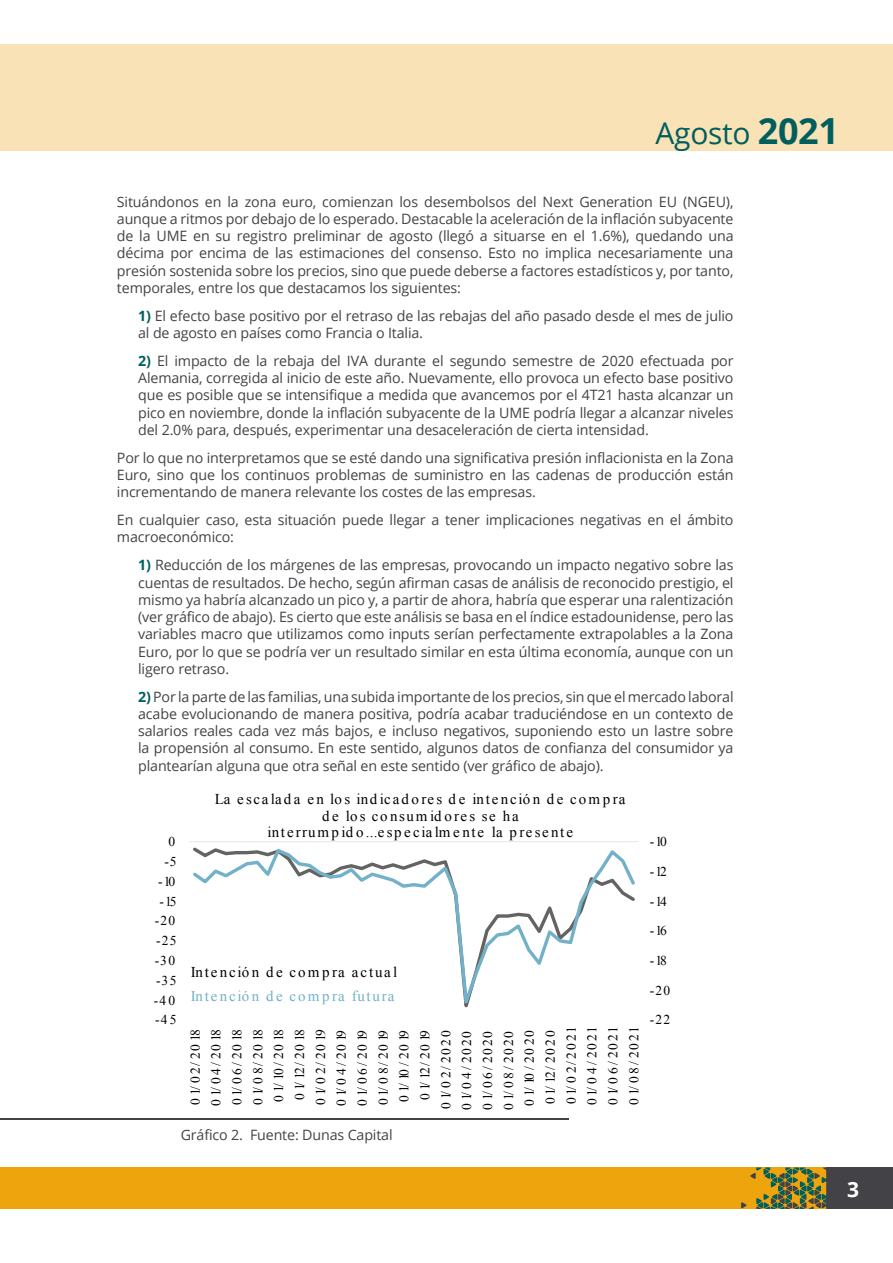
<style>
.page{position:relative;width:893px;height:1263px;background:#fff}
.page>*{position:absolute;margin:0;border:0;box-sizing:border-box;transform-origin:0 0}
.t1{font:30px "Open Sans";letter-spacing:-.01em;color:#015e5e}
.t2{font:700 21px "Open Sans";color:#fff}
.t3{font:15px/16.4px "Times New Roman";letter-spacing:.13em;color:#000;text-align:center}
.t4{font:15px "Times New Roman";letter-spacing:.12em;color:#72b1c8}
.t5{font:14.25px/17.2px "Open Sans";letter-spacing:-.01em;color:#434247;text-align:justify}
.t6{font:13.5px/20.9px "Times New Roman";letter-spacing:.205em;color:#000;text-align:center}
.t7{font:13.5px "Times New Roman";letter-spacing:.1em;color:#000}
.s1{font-weight:700;font-size:36px}
.s2{font-weight:700;color:#015e5e}
</style>
<div class="page">
<div style="left:0;top:1167px;width:893px;height:42px;background:#eea40c"></div>
<div style="left:826px;top:1167px;width:67px;height:42px;background:#434247"></div>
<svg style="left:741px;top:1167px;width:85px;height:42px"></svg>
<div style="left:0;top:45px;width:893px;height:106px;background:#f9e3b6"></div>
<hr style="left:0;top:1118px;width:569px;height:2px;background:#434247">
<hr style="left:190px;top:841px;width:448px;height:1px;background:#eaeaea">
<svg style="left:193px;top:847px;width:442px;height:161px"></svg>
<h1 class="t1" style="left:656px;top:113px;width:185px">Agosto <span class="s1">2021</span></h1>
<p class="t5" style="left:117px;top:192px;width:618px">Situándonos en la zona euro, comienzan los desembolsos del Next Generation EU (NGEU), aunque a ritmos por debajo de lo esperado. Destacable la aceleración de la inflación subyacente de la UME en su registro preliminar de agosto (llegó a situarse en el 1.6%), quedando una décima por encima de las estimaciones del consenso. Esto no implica necesariamente una presión sostenida sobre los precios, sino que puede deberse a factores estadísticos y, por tanto, temporales, entre los que destacamos los siguientes:</p>
<p class="t5" style="left:138px;top:306px;width:597px"><span class="s2">1)</span> El efecto base positivo por el retraso de las rebajas del año pasado desde el mes de julio al de agosto en países como Francia o Italia.</p>
<p class="t5" style="left:138px;top:352px;width:597px"><span class="s2">2)</span> El impacto de la rebaja del IVA durante el segundo semestre de 2020 efectuada por Alemania, corregida al inicio de este año. Nuevamente, ello provoca un efecto base positivo que es posible que se intensifique a medida que avancemos por el 4T21 hasta alcanzar un pico en noviembre, donde la inflación subyacente de la UME podría llegar a alcanzar niveles del 2.0% para, después, experimentar una desaceleración de cierta intensidad.</p>
<p class="t5" style="left:117px;top:449px;width:618px">Por lo que no interpretamos que se esté dando una significativa presión inflacionista en la Zona Euro, sino que los continuos problemas de suministro en las cadenas de producción están incrementando de manera relevante los costes de las empresas.</p>
<p class="t5" style="left:117px;top:511px;width:618px">En cualquier caso, esta situación puede llegar a tener implicaciones negativas en el ámbito macroeconómico:</p>
<p class="t5" style="left:138px;top:556px;width:597px"><span class="s2">1)</span> Reducción de los márgenes de las empresas, provocando un impacto negativo sobre las cuentas de resultados. De hecho, según afirman casas de análisis de reconocido prestigio, el mismo ya habría alcanzado un pico y, a partir de ahora, habría que esperar una ralentización (ver gráfico de abajo). Es cierto que este análisis se basa en el índice estadounidense, pero las variables macro que utilizamos como inputs serían perfectamente extrapolables a la Zona Euro, por lo que se podría ver un resultado similar en esta última economía, aunque con un ligero retraso.</p>
<p class="t5" style="left:138px;top:687px;width:597px"><span class="s2">2)</span> Por la parte de las familias, una subida importante de los precios, sin que el mercado laboral acabe evolucionando de manera positiva, podría acabar traduciéndose en un contexto de salarios reales cada vez más bajos, e incluso negativos, suponiendo esto un lastre sobre la propensión al consumo. En este sentido, algunos datos de confianza del consumidor ya plantearían alguna que otra señal en este sentido (ver gráfico de abajo).</p>
<p class="t7" style="left:168px;top:833px;width:8px">0</p>
<p class="t7" style="left:164px;top:852px;width:14px">-5</p>
<p class="t7" style="left:158px;top:872px;width:18px">-10</p>
<p class="t7" style="left:160px;top:892px;width:18px">-15</p>
<p class="t7" style="left:155px;top:912px;width:22px">-20</p>
<p class="t7" style="left:156px;top:932px;width:22px">-25</p>
<p class="t7" style="left:155px;top:951px;width:22px">-30</p>
<p class="t7" style="left:156px;top:971px;width:22px">-35</p>
<p class="t7" style="left:154px;top:991px;width:23px">-40</p>
<p class="t7" style="left:155px;top:1011px;width:23px">-45</p>
<p class="t3" style="left:215px;top:791px;width:412px">La escalada en los indicadores de intención de compra de los consumidores se ha interrumpido...especialmente la presente</p>
<p class="t3" style="left:191px;top:963px;width:208px">Intención de compra actual</p>
<p class="t4" style="left:191px;top:986px;width:205px">Intención de compra futura</p>
<p class="t6" style="left:185px;top:1110px;width:86px;rotate:-90deg">01/02/2018<br>01/04/2018<br>01/06/2018<br>01/08/2018<br>01/10/2018<br>0 1/ 12/ 20 18<br>01/02/2019<br>01/04/2019<br>01/06/2019<br>01/08/2019<br>01/10/2019<br>0 1/ 12/ 20 19<br>01/02/2020<br>01/04/2020<br>01/06/2020<br>01/08/2020<br>01/10/2020<br>0 1/ 12/ 20 20<br>01/02/2021<br>01/04/2021<br>01/06/2021<br>01/08/2021</p>
<p class="t5" style="left:181px;top:1126px;width:213px">Gráfico 2. Fuente: Dunas Capital</p>
<p class="t7" style="left:650px;top:833px;width:18px">-10</p>
<p class="t7" style="left:650px;top:862px;width:18px">-12</p>
<p class="t7" style="left:650px;top:892px;width:18px">-14</p>
<p class="t7" style="left:650px;top:922px;width:18px">-16</p>
<p class="t7" style="left:650px;top:951px;width:19px">-18</p>
<p class="t7" style="left:650px;top:981px;width:22px">-20</p>
<p class="t7" style="left:650px;top:1011px;width:22px">-22</p>
<h2 class="t2" style="left:847px;top:1175px;width:13px">3</h2>
</div>
